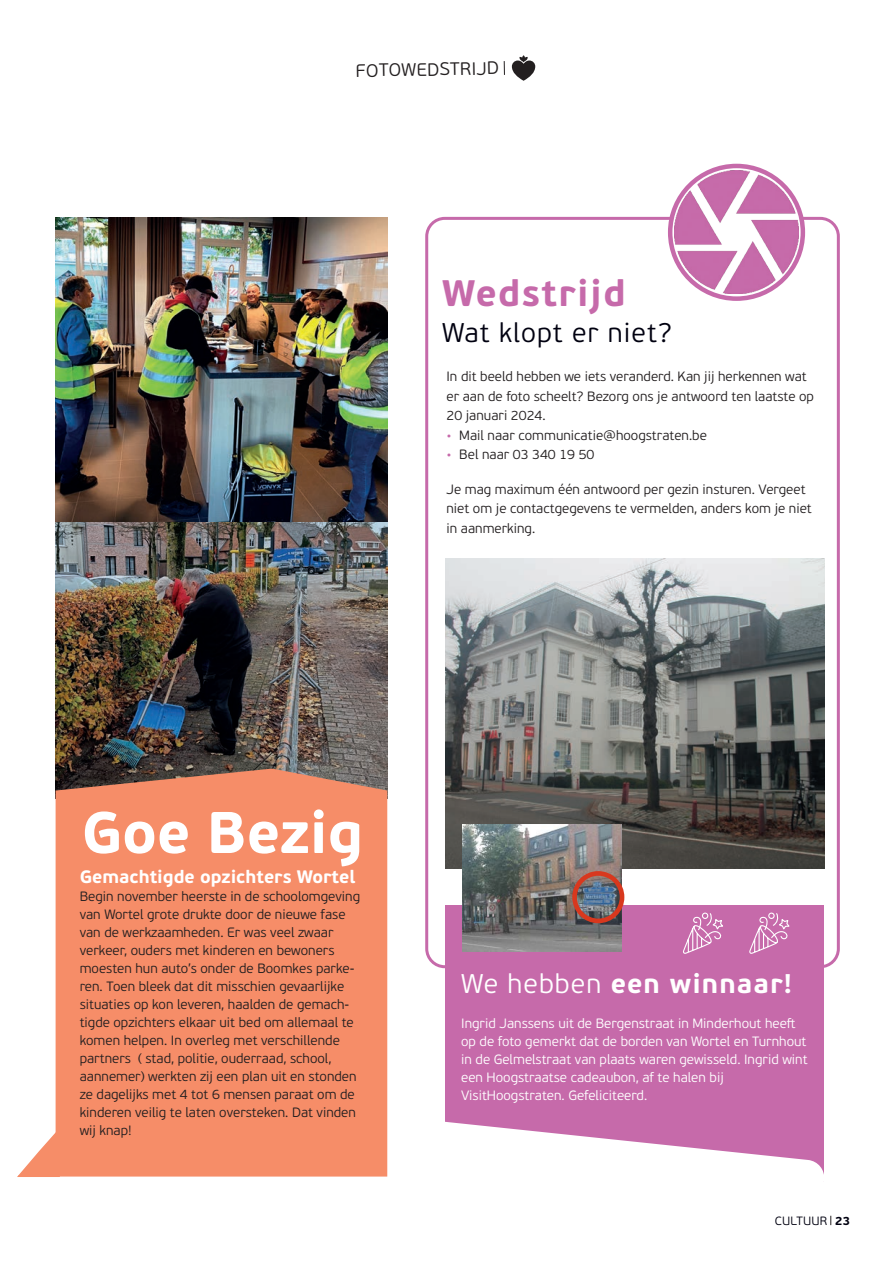
<style>
.page{position:relative;width:893px;height:1263px;background:#fff}
.page>*{position:absolute;margin:0;border:0;box-sizing:border-box;transform-origin:0 0}
.t1{font:700 58.5px "PF Beau Sans Pro";color:#fff}
.Berichten{font:700 36.75px "PF Beau Sans Pro";letter-spacing:.04em;color:#c66aaa}
.Berichten-2{font:700 27px "PF Beau Sans Pro";letter-spacing:.04em;color:#fff}
.Berichten-3{font:300 27px "PF Beau Sans Pro";letter-spacing:.04em;color:#000010}
.t2{font:700 18px "PF Beau Sans Pro";color:#fff}
.t3{font:300 18px "PF Beau Sans Pro";color:#231f20}
.t4{font:300 13.5px/18px "PF Beau Sans Pro";color:#231f20}
.t5{font:300 13.5px/18px "PF Beau Sans Pro";color:#fff}
.t6{font:300 12px "PF Beau Sans Pro";letter-spacing:.02em;color:#000010}
.s1{color:#c66aaa}
.s2{font-weight:300}
.s3{font-weight:700}
</style>
<div class="page">
<img style="left:55px;top:217px;width:332px;height:582px">
<img style="left:445px;top:558px;width:379px;height:311px">
<div style="left:445px;top:906px;width:379px;height:276px;background:#c66aaa"></div>
<div style="left:425px;top:217px;width:415px;height:751px;border:3px solid #c66aaa;border-radius:18px"></div>
<svg style="left:683px;top:912px;width:40px;height:42px"></svg>
<svg style="left:670px;top:166px;width:133px;height:133px"></svg>
<div style="left:668px;top:164px;width:137px;height:137px;border:4px solid #c66aaa;border-radius:50%"></div>
<img style="left:675px;top:171px;width:123px;height:123px">
<svg style="left:369px;top:1114px;width:455px;height:68px"></svg>
<div style="left:56px;top:768px;width:331px;height:408px;background:#f68d68"></div>
<svg style="left:17px;top:1126px;width:44px;height:51px"></svg>
<div style="left:398px;top:1146px;width:216px;height:58px;background:#fff"></div>
<svg style="left:749px;top:912px;width:41px;height:42px"></svg>
<img style="left:463px;top:825px;width:159px;height:126px">
<img style="left:584px;top:899px;width:26px;height:5px">
<img style="left:587px;top:887px;width:21px;height:5px">
<svg style="left:512px;top:55px;width:23px;height:26px"></svg>
<svg style="left:504px;top:61px;width:1px;height:14px"></svg>
<div style="left:572px;top:871px;width:52px;height:52px;border:5px solid #d8381e;border-radius:50%"></div>
<p class="t3" style="left:356px;top:60px;width:145px;rotate:-1deg">FOTOWEDSTRIJD</p>
<p class="Berichten" style="left:442px;top:270px;width:185px">Wedstrijd</p>
<p class="Berichten-3" style="left:442px;top:317px;width:231px">Wat klopt er niet?</p>
<p class="t4" style="left:446px;top:367px;width:369px;line-height:19.5px">In dit beeld hebben we iets veranderd. Kan jij herkennen wat er aan de foto scheelt? Bezorg ons je antwoord ten laatste op<br>20 januari 2024.</p>
<p class="t4" style="left:446px;top:426px;width:262px"><span class="s1">•</span> Mail naar communicatie@hoogstraten.be</p>
<p class="t4" style="left:446px;top:446px;width:149px"><span class="s1">•</span> Bel naar 03 340 19 50</p>
<p class="t4" style="left:446px;top:479px;width:367px;line-height:19.5px">Je mag maximum één antwoord per gezin insturen. Vergeet niet om je contactgegevens te vermelden, anders kom je niet in aanmerking.</p>
<p class="t1" style="left:82px;top:796px;width:283px">Goe Bezig</p>
<p class="t2" style="left:80px;top:866px;width:277px">Gemachtigde opzichters Wortel</p>
<p class="t4" style="left:80px;top:888px;width:282px">Begin november heerste in de schoolomgeving van Wortel grote drukte door de nieuwe fase van de werkzaamheden. Er was veel zwaar verkeer, ouders met kinderen en bewoners moesten hun auto’s onder de Boomkes parke&shy;ren. Toen bleek dat dit misschien gevaarlijke situaties op kon leveren, haalden de gemach&shy;tigde opzichters elkaar uit bed om allemaal te komen helpen. In overleg met verschillende partners ( stad, politie, ouderraad, school, aannemer) werkten zij een plan uit en stonden ze dagelijks met 4 tot 6 mensen paraat om de kinderen veilig te laten oversteken. Dat vinden wij knap!</p>
<p class="Berichten-2" style="left:461px;top:967px;width:332px"><span class="s2">We hebben</span> een winnaar!</p>
<p class="t5" style="left:461px;top:1014px;width:348px">Ingrid Janssens uit de Bergenstraat in Minderhout heeft op de foto gemerkt dat de borden van Wortel en Turnhout in de Gelmelstraat van plaats waren gewisseld. Ingrid wint een Hoogstraatse cadeaubon, af te halen bij</p>
<p class="t5" style="left:461px;top:1086px;width:188px">VisitHoogstraten. Gefeliciteerd.</p>
<p class="t6" style="left:775px;top:1214px;width:77px">CULTUUR <span class="s3">23</span></p>
</div>
